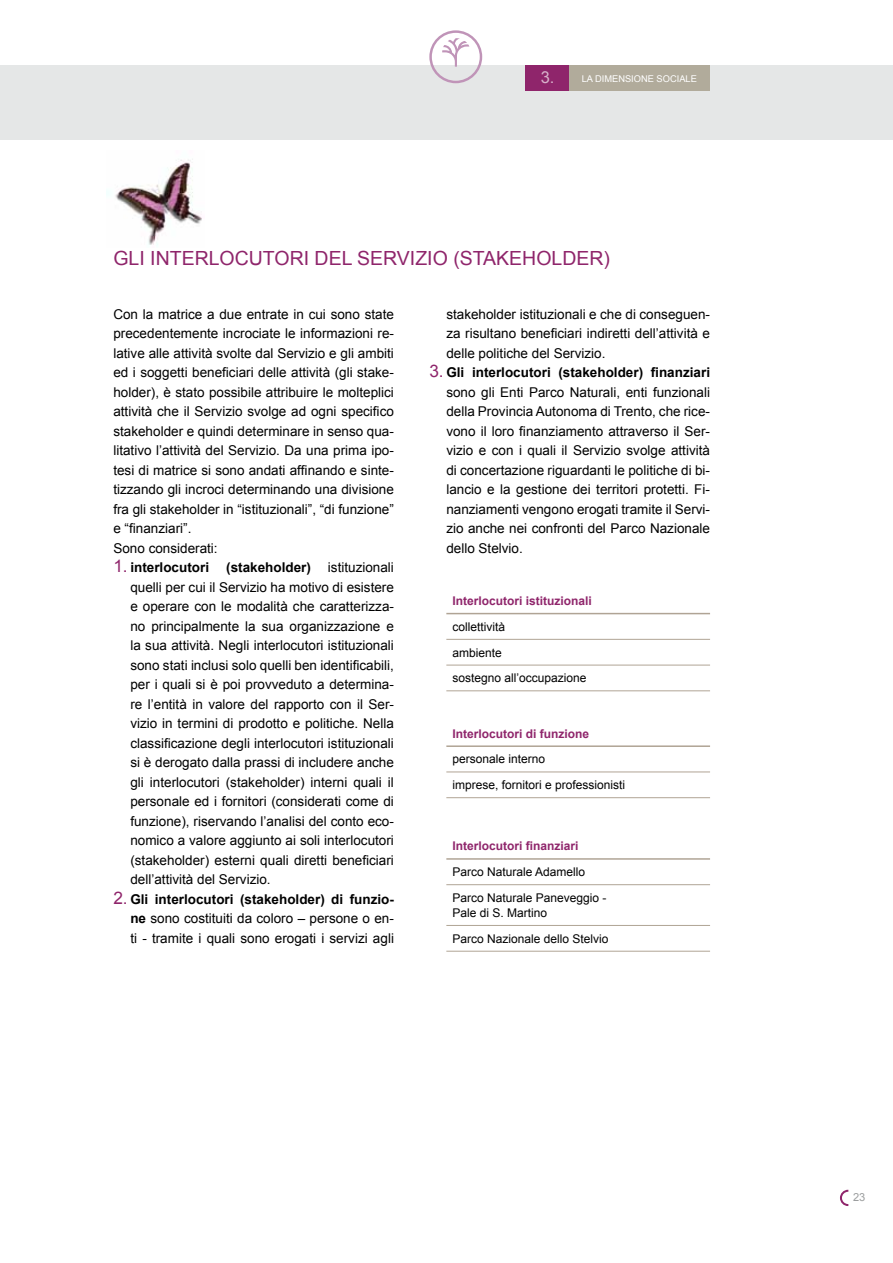
<style>
.page{position:relative;width:893px;height:1263px;background:#fff}
.page>*{position:absolute;margin:0;border:0;box-sizing:border-box;transform-origin:0 0}
.t1{font:19.5px "Arial";color:#8f256b}
.t2{font:13.5px/19.5px "Arial";color:#000;text-align:justify}
.t3{font:700 13.5px "Arial";color:#000}
.t4{font:12px/25.8px "Arial";color:#000}
.t5{font:700 12px "Arial";color:#8f256b}
.t6{font:11.1px "Arial";color:#9c9e9f}
.t7{font:9.3px "Arial";color:#fff}
.s1{font-size:16.5px}
.s2{font-weight:400;font-size:17.25px;color:#8f256b}
.s3{font-size:17.25px;color:#8f256b}
.s4{font-weight:700}
</style>
<div class="page">
<div style="left:0;top:65px;width:893px;height:74px;background:#e5e7e7"></div>
<svg style="left:840px;top:1190px;width:8px;height:16px"></svg>
<div style="left:568px;top:65px;width:142px;height:25px;background:#b1ab9b"></div>
<div style="left:526px;top:65px;width:43px;height:25px;background:#8f256b"></div>
<svg style="left:429px;top:30px;width:53px;height:53px"></svg>
<img style="left:106px;top:159px;width:96px;height:87px">
<hr style="left:446px;top:613px;width:264px;height:1px;background:#b0a495">
<hr style="left:446px;top:639px;width:264px;height:1px;background:#b0a495">
<hr style="left:446px;top:665px;width:264px;height:1px;background:#b0a495">
<hr style="left:446px;top:690px;width:264px;height:1px;background:#b0a495">
<hr style="left:446px;top:745px;width:264px;height:2px;background:#b0a495">
<hr style="left:446px;top:771px;width:264px;height:1px;background:#b0a495">
<hr style="left:446px;top:797px;width:264px;height:1px;background:#b0a495">
<hr style="left:446px;top:858px;width:264px;height:2px;background:#b0a495">
<hr style="left:446px;top:884px;width:264px;height:1px;background:#b0a495">
<hr style="left:446px;top:925px;width:264px;height:1px;background:#b0a495">
<hr style="left:446px;top:951px;width:264px;height:1px;background:#b0a495">
<p class="t7" style="left:540px;top:72px;width:158px"><span class="s1">3.</span> LA DIMENSIONE SOCIALE</p>
<h1 class="t1" style="left:113px;top:245px;width:498px">GLI INTERLOCUTORI DEL SERVIZIO (STAKEHOLDER)</h1>
<p class="t2" style="left:113px;top:304px;width:282px;text-align:left">Con la matrice a due entrate in cui sono state precedentemente incrociate le informazioni re&shy;lative alle attività svolte dal Servizio e gli ambiti ed i soggetti beneficiari delle attività (gli stake&shy;holder), è stato possibile attribuire le molteplici attività che il Servizio svolge ad ogni specifico stakeholder e quindi determinare in senso qua&shy;litativo l’attività del Servizio. Da una prima ipo&shy;tesi di matrice si sono andati affinando e sinte&shy;tizzando gli incroci determinando una divisione fra gli stakeholder in “istituzionali”, “di funzione” e “finanziari”.<br>Sono considerati:</p>
<p class="t3" style="left:113px;top:558px;width:97px"><span class="s2">1.</span> interlocutori</p>
<p class="t3" style="left:226px;top:558px;width:86px">(stakeholder)</p>
<p class="t2" style="left:446px;top:304px;width:265px">stakeholder istituzionali e che di conseguen&shy;za risultano beneficiari indiretti dell’attività e delle politiche del Servizio.</p>
<p class="t2" style="left:446px;top:363px;width:265px;text-indent:-17px"><span class="s3">3.</span> <span class="s4">Gli interlocutori (stakeholder) finanziari </span>sono gli Enti Parco Naturali, enti funzionali della Provincia Autonoma di Trento, che rice&shy;vono il loro finanziamento attraverso il Ser&shy;vizio e con i quali il Servizio svolge attività di concertazione riguardanti le politiche di bi&shy;lancio e la gestione dei territori protetti. Fi&shy;nanziamenti vengono erogati tramite il Servi&shy;zio anche nei confronti del Parco Nazionale dello Stelvio.</p>
<p class="t2" style="left:130px;top:558px;width:265px;text-indent:198px">istituzionali quelli per cui il Servizio ha motivo di esistere e operare con le modalità che caratterizza&shy;no principalmente la sua organizzazione e la sua attività. Negli interlocutori istituzionali sono stati inclusi solo quelli ben identificabili, per i quali si è poi provveduto a determina&shy;re l’entità in valore del rapporto con il Ser&shy;vizio in termini di prodotto e politiche. Nella classificazione degli interlocutori istituzionali si è derogato dalla prassi di includere anche gli interlocutori (stakeholder) interni quali il personale ed i fornitori (considerati come di funzione), riservando l’analisi del conto eco&shy;nomico a valore aggiunto ai soli interlocutori (stakeholder) esterni quali diretti beneficiari dell’attività del Servizio.</p>
<p class="t2" style="left:130px;top:889px;width:265px;text-indent:-17px"><span class="s3">2.</span> <span class="s4">Gli interlocutori (stakeholder) di funzio&shy;ne</span> sono costituiti da coloro – persone o en&shy;ti - tramite i quali sono erogati i servizi agli</p>
<p class="t5" style="left:452px;top:593px;width:141px">Interlocutori istituzionali</p>
<p class="t4" style="left:452px;top:614px;width:136px">collettività<br>ambiente<br>sostegno all’occupazione</p>
<p class="t5" style="left:452px;top:725px;width:138px">Interlocutori di funzione</p>
<p class="t4" style="left:452px;top:746px;width:174px">personale interno<br>imprese, fornitori e professionisti</p>
<p class="t5" style="left:452px;top:838px;width:128px">Interlocutori finanziari</p>
<p class="t4" style="left:452px;top:859px;width:156px">Parco Naturale Adamello<br>Parco Naturale Paneveggio -</p>
<p class="t4" style="left:452px;top:900px;width:158px">Pale di S. Martino<br>Parco Nazionale dello Stelvio</p>
<p class="t6" style="left:853px;top:1190px;width:14px">23</p>
</div>
